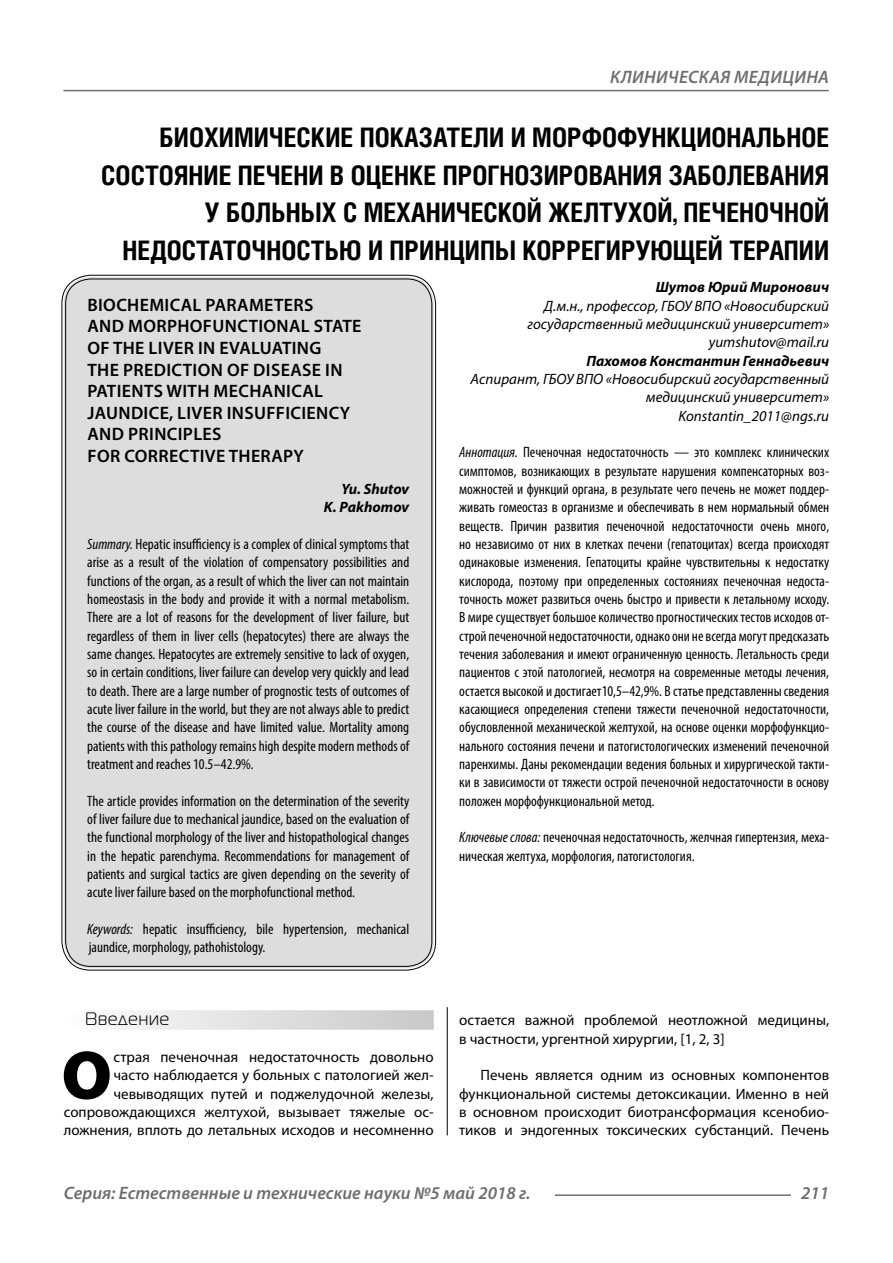
<style>
.page{position:relative;width:893px;height:1263px;background:#fff}
.page>*{position:absolute;margin:0;border:0;box-sizing:border-box;transform-origin:0 0}
.Bukvica{font:900 69.3px "Myriad Pro";color:#000}
.Header{font:700 27px/37.5px "Helios Cond";color:#000;text-align:right}
.Header-eng{font:600 18px/21.6px "Myriad Pro";letter-spacing:.02em;color:#000}
.t1{font:italic 600 18px "Myriad Pro";color:#6e6e6e}
.t2{font:italic 600 18px "Myriad Pro";letter-spacing:.02em;color:#6e6e6e}
.Subheader{font:18px "Magistral C";letter-spacing:.05em;color:#000}
.Annotation-rus{font:condensed 15px/18.3px "Myriad Pro";color:#000;text-align:justify}
.Annotation-eng{font:condensed 15px/18.3px "Myriad Pro";color:#000;text-align:justify}
.Bukvica-2{font:15px/18.3px "Myriad Pro";color:#000;text-align:right}
.Normal{font:15px/18.3px "Myriad Pro";color:#000;text-align:justify}
.Author-doc{font:italic 15px/18.3px "Myriad Pro";color:#000;text-align:right}
.Author{font:italic 700 15px "Myriad Pro";color:#000}
.Author-email{font:italic 15px "Myriad Pro";color:#000}
.Author-eng{font:italic 700 15px "Myriad Pro";color:#000}
.s1{font-style:italic}
</style>
<div class="page">
<hr style="left:63px;top:90px;width:766px;height:1px;background:#6e6e6e">
<hr style="left:555px;top:1194px;width:236px;height:2px;background:#6e6e6e">
<div style="left:64px;top:1010px;width:370px;height:20px;background:linear-gradient(to right,#fdfdfd,#c8c8c8)"></div>
<div style="left:64px;top:277px;width:370px;height:691px;background:#ddd;border-radius:27px"></div>
<hr style="left:447px;top:1007px;width:1px;height:128px;background:#000">
<p class="t2" style="left:610px;top:66px;width:220px">КЛИНИЧЕСКАЯ МЕДИЦИНА</p>
<p class="Header" style="left:101px;top:118px;width:729px">БИОХИМИЧЕСКИЕ ПОКАЗАТЕЛИ И МОРФОФУНКЦИОНАЛЬНОЕ СОСТОЯНИЕ ПЕЧЕНИ В ОЦЕНКЕ ПРОГНОЗИРОВАНИЯ ЗАБОЛЕВАНИЯ У БОЛЬНЫХ С МЕХАНИЧЕСКОЙ ЖЕЛТУХОЙ, ПЕЧЕНОЧНОЙ НЕДОСТАТОЧНОСТЬЮ И ПРИНЦИПЫ КОРРЕГИРУЮЩЕЙ ТЕРАПИИ</p>
<p class="Author" style="left:656px;top:278px;width:175px">Шутов Юрий Миронович</p>
<p class="Author-doc" style="left:527px;top:296px;width:303px">Д.м.н., профессор, ГБОУ ВПО «Новосибирский государственный медицинский университет»</p>
<p class="Author-email" style="left:709px;top:333px;width:122px">yumshutov@mail.ru</p>
<p class="Author" style="left:586px;top:351px;width:244px">Пахомов Константин Геннадьевич</p>
<p class="Author-doc" style="left:471px;top:370px;width:360px">Аспирант, ГБОУ ВПО «Новосибирский государственный медицинский университет»</p>
<p class="Author-email" style="left:678px;top:406px;width:152px">Konstantin_2011@ngs.ru</p>
<p class="Annotation-rus" style="left:459px;top:443px;width:371px"><span class="s1">Аннотация.</span> Печеночная недостаточность — это комплекс клинических симптомов, возникающих в результате нарушения компенсаторных воз&shy;можностей и функций органа, в результате чего печень не может поддер&shy;живать гомеостаз в организме и обеспечивать в нем нормальный обмен веществ. Причин развития печеночной недостаточности очень много, но независимо от них в клетках печени (гепатоцитах) всегда происходят одинаковые изменения. Гепатоциты крайне чувствительны к недостатку кислорода, поэтому при определенных состояниях печеночная недоста&shy;точность может развиться очень быстро и привести к летальному исходу.<br>В мире существует большое количество прогностических тестов исходов от&shy;строй печеночной недостаточности, однако они не всегда могут предсказать течения заболевания и имеют ограниченную ценность. Летальность среди пациентов с этой патологией, несмотря на современные методы лечения, остается высокой и достигает10,5–42,9%. В статье представленны сведения касающиеся определения степени тяжести печеночной недостаточности, обусловленной механической желтухой, на основе оценки морфофункцио&shy;нального состояния печени и патогистологических изменений печеночной паренхимы. Даны рекомендации ведения больных и хирургической такти&shy;ки в зависимости от тяжести острой печеночной недостаточности в основу положен морфофункциональной метод.</p>
<p class="Annotation-rus" style="left:459px;top:828px;width:371px"><span class="s1">Ключевые слова:</span> печеночная недостаточность, желчная гипертензия, меха&shy;ническая желтуха, морфология, патогистология.</p>
<p class="Header-eng" style="left:87px;top:293px;width:276px">BIOCHEMICAL PARAMETERS<br>AND MORPHOFUNCTIONAL STATE<br>OF THE LIVER IN EVALUATING<br>THE PREDICTION OF DISEASE IN<br>PATIENTS WITH MECHANICAL<br>JAUNDICE, LIVER INSUFFICIENCY<br>AND PRINCIPLES<br>FOR CORRECTIVE THERAPY</p>
<p class="Author-eng" style="left:341px;top:479px;width:69px">Yu. Shutov</p>
<p class="Author-eng" style="left:324px;top:498px;width:87px">K. Pakhomov</p>
<p class="Annotation-eng" style="left:87px;top:535px;width:324px"><span class="s1">Summary.</span> Hepatic insufficiency is a complex of clinical symptoms that arise as a result of the violation of compensatory possibilities and functions of the organ, as a result of which the liver can not maintain homeostasis in the body and provide it with a normal metabolism.<br>There are a lot of reasons for the development of liver failure, but regardless of them in liver cells (hepatocytes) there are always the same changes. Hepatocytes are extremely sensitive to lack of oxygen, so in certain conditions, liver failure can develop very quickly and lead to death. There are a large number of prognostic tests of outcomes of acute liver failure in the world, but they are not always able to predict the course of the disease and have limited value. Mortality among patients with this pathology remains high despite modern methods of treatment and reaches 10.5–42.9%.</p>
<p class="Annotation-eng" style="left:87px;top:791px;width:323px">The article provides information on the determination of the severity of liver failure due to mechanical jaundice, based on the evaluation of the functional morphology of the liver and histopathological changes in the hepatic parenchyma. Recommendations for management of patients and surgical tactics are given depending on the severity of acute liver failure based on the morphofunctional method.</p>
<p class="Annotation-eng" style="left:87px;top:919px;width:323px"><span class="s1">Keywords:</span> hepatic insufficiency, bile hypertension, mechanical jaundice, morphology, pathohistology.</p>
<p class="Subheader" style="left:85px;top:1010px;width:86px">Введение</p>
<p class="Bukvica" style="left:61px;top:1029px;width:52px">О</p>
<p class="Bukvica-2" style="left:64px;top:1048px;width:371px">страя печеночная недостаточность довольно<br>часто наблюдается у больных с патологией жел&shy;чевыводящих путей и поджелудочной железы, сопровождающихся желтухой, вызывает тяжелые ос&shy;ложнения, вплоть до летальных исходов и несомненно</p>
<p class="Bukvica-2" style="left:459px;top:1011px;width:371px;text-align:left">остается важной проблемой неотложной медицины, в частности, ургентной хирургии, [1, 2, 3]</p>
<p class="Normal" style="left:459px;top:1066px;width:371px;text-indent:21px">Печень является одним из основных компонентов функциональной системы детоксикации. Именно в ней в основном происходит биотрансформация ксенобио&shy;тиков и эндогенных токсических субстанций. Печень</p>
<p class="t1" style="left:64px;top:1182px;width:468px">Серия: Естественные и технические науки №5 май 2018 г.</p>
<p class="t1" style="left:801px;top:1182px;width:30px">211</p>
</div>
